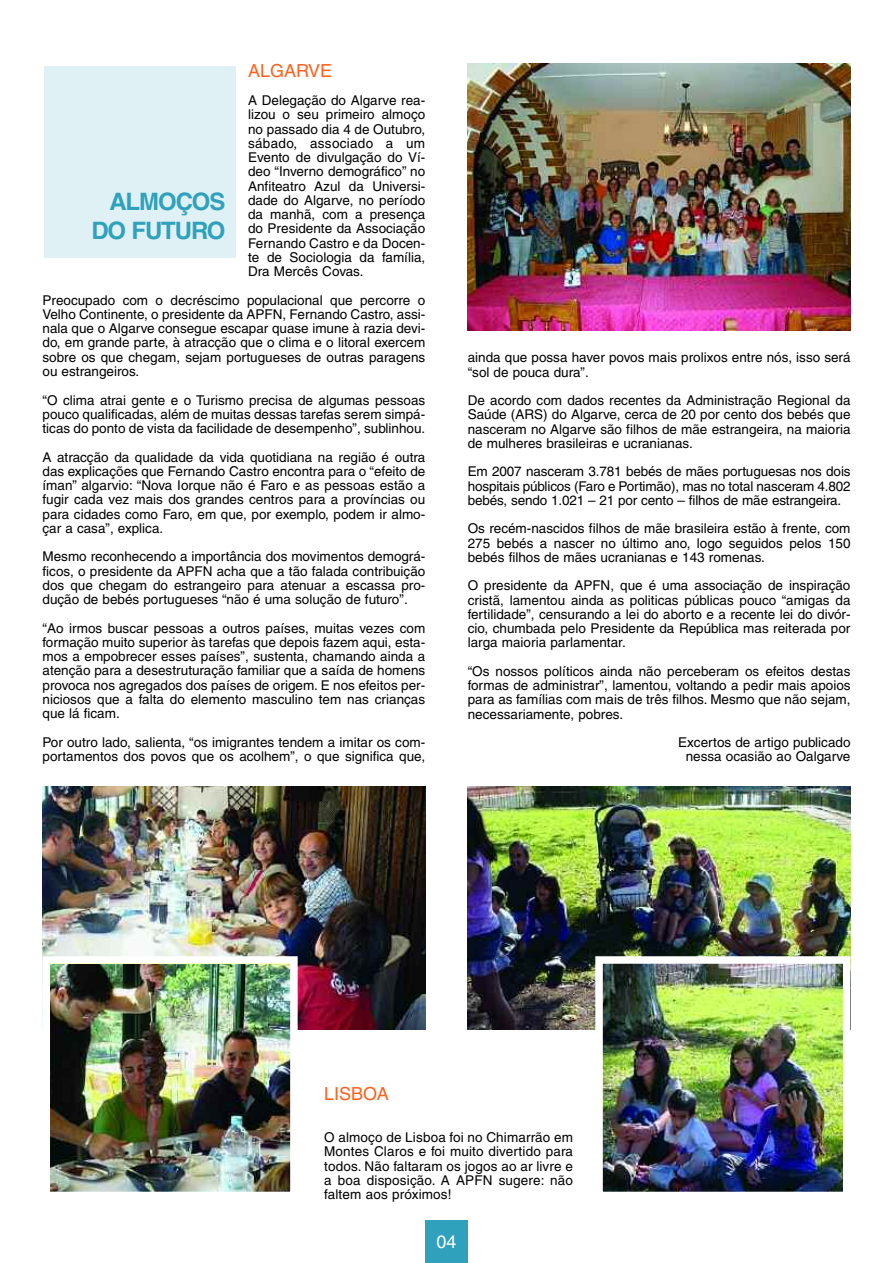
<style>
.page{position:relative;width:893px;height:1263px;background:#fff}
.page>*{position:absolute;margin:0;border:0;box-sizing:border-box;transform-origin:0 0}
.t1{font:700 24px/28.8px "Helvetica";letter-spacing:-.045em;color:#2fa1bc;text-align:right}
.t2{font:18px "Helvetica";color:#fe611d}
.t3{font:18px "Helvetica";color:#fff}
.t4{font:13.5px/14.2px "Helvetica";color:#000;text-align:justify}
</style>
<div class="page">
<div style="left:425px;top:1220px;width:43px;height:43px;background:#2fa1bc"></div>
<div style="left:44px;top:66px;width:191px;height:191px;background:#e0f1f5"></div>
<img style="left:468px;top:64px;width:382px;height:266px">
<img style="left:43px;top:786px;width:382px;height:243px">
<img style="left:52px;top:965px;width:237px;height:225px">
<div style="left:43px;top:956px;width:255px;height:243px;border:8px solid #fff"></div>
<img style="left:468px;top:786px;width:382px;height:243px">
<img style="left:604px;top:965px;width:237px;height:225px">
<div style="left:595px;top:956px;width:255px;height:243px;border:8px solid #fff"></div>
<h2 class="t2" style="left:248px;top:64px;width:86px">ALGARVE</h2>
<p class="t4" style="left:248px;top:95px;width:179px">A Delegação do Algarve rea&shy;lizou o seu primeiro almoço no passado dia 4 de Outubro, sábado, associado a um Evento de divulgação do Ví&shy;deo “Inverno demográfico” no Anfiteatro Azul da Universi&shy;dade do Algarve, no período da manhã, com a presença do Presidente da Associação Fernando Castro e da Docen&shy;te de Sociologia da família, Dra Mercês Covas.</p>
<p class="t4" style="left:43px;top:294px;width:384px">Preocupado com o decréscimo populacional que percorre o Velho Continente, o presidente da APFN, Fernando Castro, assi&shy;nala que o Algarve consegue escapar quase imune à razia devi&shy;do, em grande parte, à atracção que o clima e o litoral exercem sobre os que chegam, sejam portugueses de outras paragens ou estrangeiros.</p>
<p class="t4" style="left:43px;top:394px;width:384px">“O clima atrai gente e o Turismo precisa de algumas pessoas pouco qualificadas, além de muitas dessas tarefas serem simpá&shy;ticas do ponto de vista da facilidade de desempenho”, sublinhou.</p>
<p class="t4" style="left:43px;top:451px;width:384px">A atracção da qualidade da vida quotidiana na região é outra das explicações que Fernando Castro encontra para o “efeito de íman” algarvio: “Nova Iorque não é Faro e as pessoas estão a fugir cada vez mais dos grandes centros para a províncias ou para cidades como Faro, em que, por exemplo, podem ir almo&shy;çar a casa”, explica.</p>
<p class="t4" style="left:43px;top:551px;width:384px">Mesmo reconhecendo a importância dos movimentos demográ&shy;ficos, o presidente da APFN acha que a tão falada contribuição dos que chegam do estrangeiro para atenuar a escassa pro&shy;dução de bebés portugueses “não é uma solução de futuro”.</p>
<p class="t4" style="left:43px;top:622px;width:384px">“Ao irmos buscar pessoas a outros países, muitas vezes com formação muito superior às tarefas que depois fazem aqui, esta&shy;mos a empobrecer esses países”, sustenta, chamando ainda a atenção para a desestruturação familiar que a saída de homens provoca nos agregados dos países de origem. E nos efeitos per&shy;niciosos que a falta do elemento masculino tem nas crianças que lá ficam.</p>
<p class="t4" style="left:43px;top:736px;width:384px">Por outro lado, salienta, “os imigrantes tendem a imitar os com&shy;portamentos dos povos que os acolhem”, o que significa que,</p>
<h1 class="t1" style="left:91px;top:190px;width:136px">ALMOÇOS<br>DO FUTURO</h1>
<p class="t4" style="left:468px;top:352px;width:384px">ainda que possa haver povos mais prolixos entre nós, isso será “sol de pouca dura”.</p>
<p class="t4" style="left:468px;top:394px;width:384px">De acordo com dados recentes da Administração Regional da Saúde (ARS) do Algarve, cerca de 20 por cento dos bebés que nasceram no Algarve são filhos de mãe estrangeira, na maioria de mulheres brasileiras e ucranianas.</p>
<p class="t4" style="left:468px;top:466px;width:384px">Em 2007 nasceram 3.781 bebés de mães portuguesas nos dois hospitais públicos (Faro e Portimão), mas no total nasceram 4.802 bebés, sendo 1.021 – 21 por cento – filhos de mãe estrangeira.</p>
<p class="t4" style="left:468px;top:523px;width:384px">Os recém-nascidos filhos de mãe brasileira estão à frente, com 275 bebés a nascer no último ano, logo seguidos pelos 150 bebés filhos de mães ucranianas e 143 romenas.</p>
<p class="t4" style="left:468px;top:580px;width:384px">O presidente da APFN, que é uma associação de inspiração cristã, lamentou ainda as politicas públicas pouco “amigas da fertilidade”, censurando a lei do aborto e a recente lei do divór&shy;cio, chumbada pelo Presidente da República mas reiterada por larga maioria parlamentar.</p>
<p class="t4" style="left:468px;top:665px;width:384px">“Os nossos políticos ainda não perceberam os efeitos destas formas de administrar”, lamentou, voltando a pedir mais apoios para as famílias com mais de três filhos. Mesmo que não sejam, necessariamente, pobres.</p>
<p class="t4" style="left:678px;top:736px;width:174px;text-align:center">Excertos de artigo publicado nessa ocasião ao Oalgarve</p>
<h2 class="t2" style="left:324px;top:1087px;width:66px">LISBOA</h2>
<p class="t4" style="left:324px;top:1131px;width:250px">O almoço de Lisboa foi no Chimarrão em Montes Claros e foi muito divertido para todos. Não faltaram os jogos ao ar livre e a boa disposição. A APFN sugere: não faltem aos próximos!</p>
<h2 class="t3" style="left:436px;top:1235px;width:22px">04</h2>
</div>
